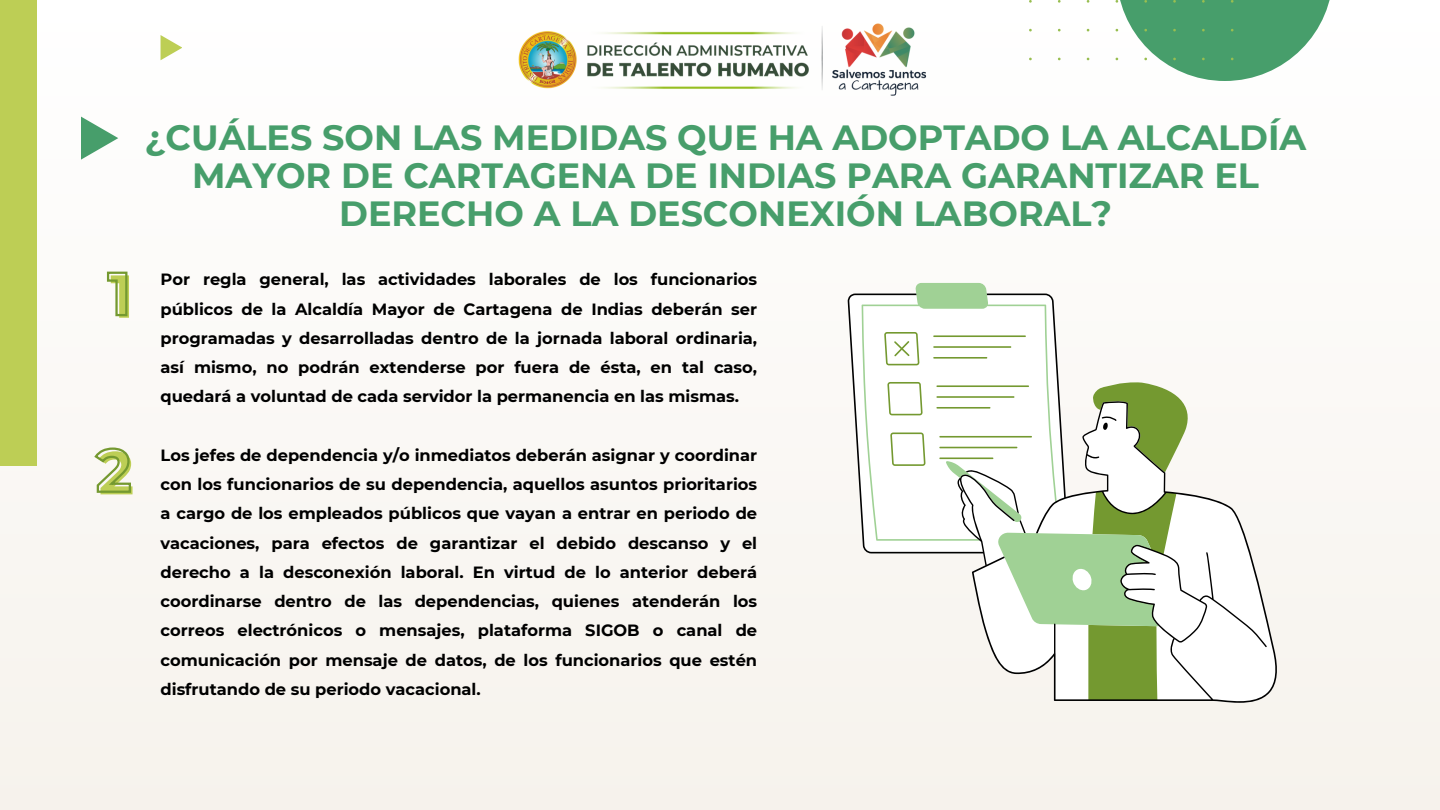
<style>
.page{position:relative;width:1440px;height:810px;background:#fbf9f6}
.page>*{position:absolute;margin:0;border:0;box-sizing:border-box;transform-origin:0 0}
.t1{font:700 60.5px "Montserrat";color:#bdce55}
.t2{font:700 35px/38.2px "Montserrat";color:#479e6b;text-align:center}
.t3{font:700 16.3px/29.2px "Montserrat";color:#000;text-align:justify}
</style>
<div class="page">
<svg style="left:1117px;top:0;width:213px;height:81px;fill:#479e6b"></svg>
<svg style="left:161px;top:35px;width:21px;height:25px"></svg>
<div style="left:0;top:0;width:37px;height:466px;background:#bdce55"></div>
<img style="left:518px;top:23px;width:409px;height:73px">
<svg style="left:862px;top:283px;width:186px;height:11px"></svg>
<svg style="left:848px;top:294px;width:429px;height:409px"></svg>
<svg style="left:107px;top:271px;width:21px;height:46px"></svg>
<svg style="left:94px;top:447px;width:37px;height:46px"></svg>
<svg style="left:81px;top:117px;width:37px;height:43px"></svg>
<p class="t2" style="left:145px;top:118px;width:1163px">¿CUÁLES SON LAS MEDIDAS QUE HA ADOPTADO LA ALCALDÍA<br>MAYOR DE CARTAGENA DE INDIAS PARA GARANTIZAR EL<br>DERECHO A LA DESCONEXIÓN LABORAL?</p>
<p class="t1" style="left:110px;top:259px;width:25px">1</p>
<p class="t1" style="left:99px;top:436px;width:37px">2</p>
<p class="t3" style="left:161px;top:265px;width:598px">Por regla general, las actividades laborales de los funcionarios públicos de la Alcaldía Mayor de Cartagena de Indias deberán ser programadas y desarrolladas dentro de la jornada laboral ordinaria, así mismo, no podrán extenderse por fuera de ésta, en tal caso, quedará a voluntad de cada servidor la permanencia en las mismas.</p>
<p class="t3" style="left:161px;top:440px;width:598px">Los jefes de dependencia y/o inmediatos deberán asignar y coordinar con los funcionarios de su dependencia, aquellos asuntos prioritarios a cargo de los empleados públicos que vayan a entrar en periodo de vacaciones, para efectos de garantizar el debido descanso y el derecho a la desconexión laboral. En virtud de lo anterior deberá coordinarse dentro de las dependencias, quienes atenderán los correos electrónicos o mensajes, plataforma SIGOB o canal de comunicación por mensaje de datos, de los funcionarios que estén disfrutando de su periodo vacacional.</p>
</div>
